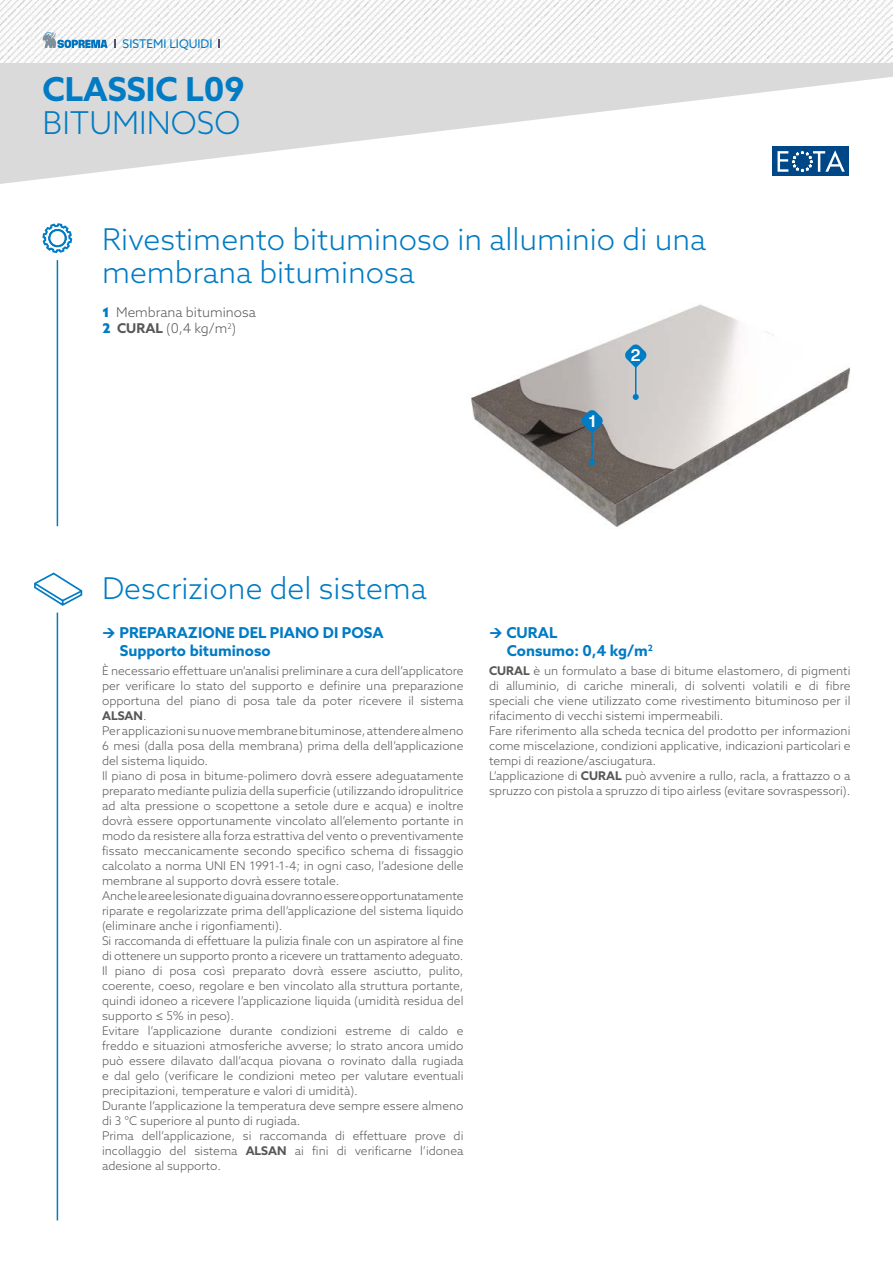
<style>
.page{position:relative;width:893px;height:1263px;background:#fff}
.page>*{position:absolute;margin:0;border:0;box-sizing:border-box;transform-origin:0 0}
.t1{font:700 33px "Azo Sans";color:#007bc4}
.t2{font:300 31.5px "Azo Sans";color:#007bc4}
.t3{font:300 30px/33px "Azo Sans";color:#007bc4}
.t4{font:700 16.5px "Helvetica Now Display";color:#fff}
.t5{font:700 15px/17.5px "Azo Sans";color:#007bc4}
.t6{font:300 13.5px/16.2px "Azo Sans";color:#575756}
.t7{font:300 12px/15px "Azo Sans";color:#575756}
.t8{font:12px "Azo Sans";color:#007bc4}
.s1{font-weight:900;color:#007bc4}
.s2{font-weight:700}
</style>
<div class="page">
<img style="left:471px;top:304px;width:379px;height:223px">
<hr style="left:57px;top:260px;width:1px;height:266px;background:#007bc4">
<svg style="left:42px;top:223px;width:31px;height:30px"></svg>
<svg style="left:625px;top:344px;width:22px;height:24px"></svg>
<hr style="left:635px;top:363px;width:1px;height:34px;background:#007bc4">
<svg style="left:633px;top:394px;width:6px;height:6px"></svg>
<svg style="left:581px;top:410px;width:22px;height:24px"></svg>
<hr style="left:591px;top:428px;width:2px;height:35px;background:#007bc4">
<svg style="left:589px;top:460px;width:6px;height:6px"></svg>
<svg style="left:34px;top:572px;width:49px;height:34px"></svg>
<hr style="left:57px;top:613px;width:1px;height:607px;background:#007bc4">
<svg style="left:0;top:63px;width:893px;height:121px;fill:#dadada"></svg>
<img style="left:0;top:0;width:893px;height:63px">
<svg style="left:43px;top:32px;width:64px;height:16px"></svg>
<div style="left:773px;top:147px;width:76px;height:29px;background:#004787"></div>
<svg style="left:777px;top:150px;width:68px;height:22px"></svg>
<p class="t8" style="left:123px;top:36px;width:91px">SISTEMI LIQUIDI</p>
<h1 class="t1" style="left:42px;top:68px;width:204px">CLASSIC L09</h1>
<h2 class="t2" style="left:42px;top:103px;width:199px">BITUMINOSO</h2>
<h3 class="t3" style="left:102px;top:222px;width:605px">Rivestimento bituminoso in alluminio di una membrana bituminosa</h3>
<p class="t6" style="left:103px;top:304px;width:155px"><span class="s1">1</span> Membrana bituminosa<br><span class="s1">2</span> <span class="s2">CURAL</span> (0,4 kg/m<sup>2</sup>)</p>
<h3 class="t4" style="left:631px;top:344px;width:11px">2</h3>
<h3 class="t4" style="left:589px;top:410px;width:8px">1</h3>
<h3 class="t3" style="left:102px;top:572px;width:326px">Descrizione del sistema</h3>
<p class="t5" style="left:119px;top:624px;width:266px">PREPARAZIONE DEL PIANO DI POSA<br>Supporto bituminoso</p>
<p class="t7" style="left:102px;top:663px;width:363px">È necessario effettuare un’analisi preliminare a cura dell’applicatore per verificare lo stato del supporto e definire una preparazione opportuna del piano di posa tale da poter ricevere il sistema <span class="s2">ALSAN</span>.<br>Per applicazioni su nuove membrane bituminose, attendere almeno 6 mesi (dalla posa della membrana) prima della dell’applicazione del sistema liquido.<br>Il piano di posa in bitume-polimero dovrà essere adeguatamente preparato mediante pulizia della superficie (utilizzando idropulitrice ad alta pressione o scopettone a setole dure e acqua) e inoltre dovrà essere opportunamente vincolato all’elemento portante in modo da resistere alla forza estrattiva del vento o preventivamente fissato meccanicamente secondo specifico schema di fissaggio calcolato a norma UNI EN 1991-1-4; in ogni caso, l’adesione delle membrane al supporto dovrà essere totale.<br>Anche le aree lesionate di guaina dovranno essere opportunatamente riparate e regolarizzate prima dell’applicazione del sistema liquido (eliminare anche i rigonfiamenti).<br>Si raccomanda di effettuare la pulizia finale con un aspiratore al fine di ottenere un supporto pronto a ricevere un trattamento adeguato.<br>Il piano di posa così preparato dovrà essere asciutto, pulito, coerente, coeso, regolare e ben vincolato alla struttura portante, quindi idoneo a ricevere l’applicazione liquida (umidità residua del supporto ≤ 5% in peso).<br>Evitare l’applicazione durante condizioni estreme di caldo e freddo e situazioni atmosferiche avverse; lo strato ancora umido può essere dilavato dall’acqua piovana o rovinato dalla rugiada e dal gelo (verificare le condizioni meteo per valutare eventuali precipitazioni, temperature e valori di umidità).<br>Durante l’applicazione la temperatura deve sempre essere almeno di 3 °C superiore al punto di rugiada.<br>Prima dell’applicazione, si raccomanda di effettuare prove di incollaggio del sistema <span class="s2">ALSAN</span> ai fini di verificarne l’idonea adesione al supporto.</p>
<p class="t5" style="left:506px;top:624px;width:148px">CURAL<br>Consumo: 0,4 kg/m<sup>2</sup></p>
<p class="t7" style="left:489px;top:663px;width:363px"><span class="s2">CURAL</span> è un formulato a base di bitume elastomero, di pigmenti di alluminio, di cariche minerali, di solventi volatili e di fibre speciali che viene utilizzato come rivestimento bituminoso per il rifacimento di vecchi sistemi impermeabili.<br>Fare riferimento alla scheda tecnica del prodotto per informazioni come miscelazione, condizioni applicative, indicazioni particolari e tempi di reazione/asciugatura.<br>L’applicazione di <span class="s2">CURAL</span> può avvenire a rullo, racla, a frattazzo o a spruzzo con pistola a spruzzo di tipo airless (evitare sovraspessori).</p>
</div>
